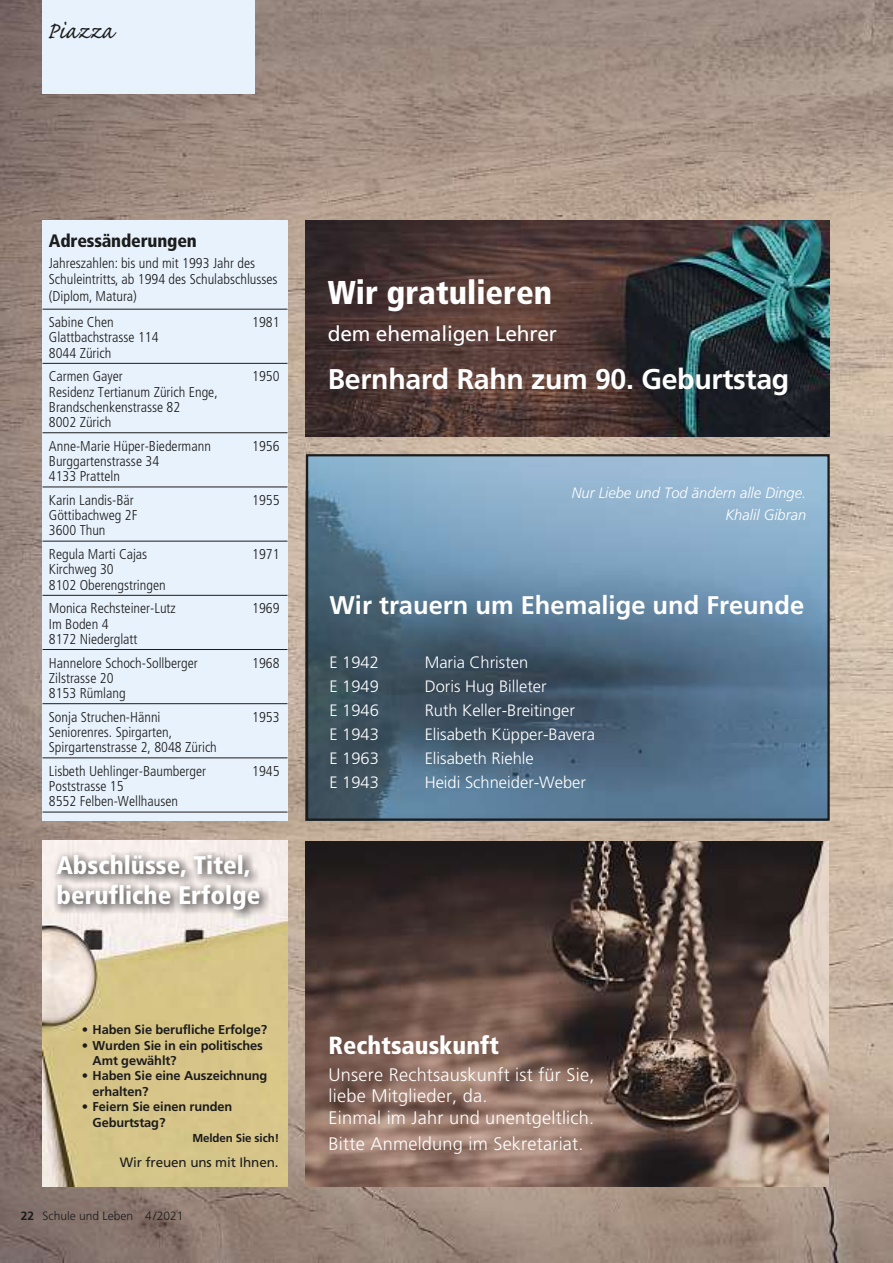
<style>
.page{position:relative;width:893px;height:1263px;background:#fff}
.page>*{position:absolute;margin:0;border:0;box-sizing:border-box;transform-origin:0 0}
.t1{font:900 condensed 33px "Frutiger LT Std";color:#fff}
.t2{font:30px "Caflisch Script";color:#1c1c1c}
.t3{font:700 28.5px "Frutiger LT Std";letter-spacing:-.01em;color:#fff}
.t4{font:900 condensed 25.5px/30px "Frutiger LT Std";color:#fff}
.t5{font:700 25.5px "Frutiger LT Std";color:#fff}
.t6{font:900 condensed 24.75px "Frutiger";color:#fff}
.t7{font:21px "Frutiger LT Std";letter-spacing:-.01em;color:#fff}
.t8{font:300 18.15px/21.5px "Frutiger";letter-spacing:.01em;color:#fff}
.t9{font:900 condensed 18px "Frutiger LT Std";letter-spacing:-.01em;color:#1c1c1c}
.t10{font:300 16.5px "Frutiger LT Std";color:#fff}
.t11{font:italic 300 15px/22.2px "Frutiger LT Std";color:#fff;text-align:right}
.t12{font:300 condensed 14.25px/15.1px "Frutiger LT Std";color:#1c1c1c}
.t13{font:13.5px "Frutiger LT Std";letter-spacing:-.01em;color:#1c1c1c}
.t14{font:700 12.9px/15.5px "Frutiger LT Std";letter-spacing:-.01em;color:#1c1c1c}
.t15{font:300 12px "Frutiger LT Std";color:#1c1c1c}
.t16{font:700 11.55px "Frutiger LT Std";letter-spacing:-.01em;color:#1c1c1c}
.s1{font-weight:700}
</style>
<div class="page">
<img style="left:0;top:0;width:893px;height:1263px">
<div style="left:43px;top:0;width:212px;height:94px;background:#e8f2fc"></div>
<div style="left:43px;top:220px;width:244px;height:601px;background:#e8f2fc"></div>
<hr style="left:43px;top:309px;width:244px;height:1px;background:#1c1c1c">
<hr style="left:43px;top:363px;width:244px;height:1px;background:#1c1c1c">
<hr style="left:43px;top:432px;width:244px;height:1px;background:#1c1c1c">
<hr style="left:43px;top:487px;width:244px;height:1px;background:#1c1c1c">
<hr style="left:43px;top:541px;width:244px;height:1px;background:#1c1c1c">
<hr style="left:43px;top:595px;width:244px;height:1px;background:#1c1c1c">
<hr style="left:43px;top:649px;width:244px;height:1px;background:#1c1c1c">
<hr style="left:43px;top:703px;width:244px;height:1px;background:#1c1c1c">
<hr style="left:43px;top:757px;width:244px;height:1px;background:#1c1c1c">
<hr style="left:43px;top:812px;width:244px;height:1px;background:#1c1c1c">
<img style="left:306px;top:221px;width:523px;height:215px">
<img style="left:43px;top:841px;width:245px;height:345px">
<div style="left:52px;top:850px;width:219px;height:70px;background:#000;opacity:.75"></div>
<img style="left:306px;top:841px;width:523px;height:346px">
<img style="left:309px;top:457px;width:518px;height:361px">
<div style="left:306px;top:454px;width:524px;height:367px;border:2px solid #1c1c1c"></div>
<h2 class="t2" style="left:47px;top:16px;width:68px">Piazza</h2>
<p class="t9" style="left:49px;top:230px;width:149px">Adressänderungen</p>
<p class="t12" style="left:49px;top:255px;width:230px;line-height:16.5px">Jahreszahlen: bis und mit 1993 Jahr des<br>Schuleintritts, ab 1994 des Schulabschlusses (Diplom, Matura)</p>
<p class="t12" style="left:49px;top:315px;width:66px">Sabine Chen</p>
<p class="t12" style="left:252px;top:315px;width:29px">1981</p>
<p class="t12" style="left:49px;top:330px;width:111px">Glattbachstrasse 114<br>8044 Zürich</p>
<p class="t12" style="left:49px;top:369px;width:75px">Carmen Gayer</p>
<p class="t12" style="left:252px;top:369px;width:29px">1950</p>
<p class="t12" style="left:49px;top:384px;width:170px">Residenz Tertianum Zürich Enge,<br>Brandschenkenstrasse 82<br>8002 Zürich</p>
<p class="t12" style="left:49px;top:438px;width:164px">Anne-Marie Hüper-Biedermann</p>
<p class="t12" style="left:252px;top:438px;width:29px">1956</p>
<p class="t12" style="left:49px;top:454px;width:112px">Burggartenstrasse 34<br>4133 Pratteln</p>
<p class="t12" style="left:49px;top:493px;width:86px">Karin Landis-Bär</p>
<p class="t12" style="left:252px;top:493px;width:29px">1955</p>
<p class="t12" style="left:49px;top:508px;width:90px">Göttibachweg 2F<br>3600 Thun</p>
<p class="t12" style="left:49px;top:547px;width:100px">Regula Marti Cajas</p>
<p class="t12" style="left:252px;top:547px;width:29px">1971</p>
<p class="t12" style="left:49px;top:562px;width:118px">Kirchweg 30<br>8102 Oberengstringen</p>
<p class="t12" style="left:49px;top:601px;width:128px">Monica Rechsteiner-Lutz</p>
<p class="t12" style="left:252px;top:601px;width:29px">1969</p>
<p class="t12" style="left:49px;top:616px;width:90px">Im Boden 4<br>8172 Niederglatt</p>
<p class="t12" style="left:49px;top:655px;width:150px">Hannelore Schoch-Sollberger</p>
<p class="t12" style="left:252px;top:655px;width:29px">1968</p>
<p class="t12" style="left:49px;top:670px;width:78px">Zilstrasse 20<br>8153 Rümlang</p>
<p class="t12" style="left:49px;top:709px;width:113px">Sonja Struchen-Hänni</p>
<p class="t12" style="left:252px;top:709px;width:29px">1953</p>
<p class="t12" style="left:49px;top:725px;width:169px">Seniorenres. Spirgarten,<br>Spirgartenstrasse 2, 8048 Zürich</p>
<p class="t12" style="left:49px;top:763px;width:159px">Lisbeth Uehlinger-Baumberger</p>
<p class="t12" style="left:252px;top:763px;width:29px">1945</p>
<p class="t12" style="left:49px;top:779px;width:131px">Poststrasse 15<br>8552 Felben-Wellhausen</p>
<h3 class="t4" style="left:56px;top:850px;width:206px">Abschlüsse, Titel, berufliche Erfolge</h3>
<p class="t14" style="left:82px;top:1022px;width:187px">• Haben Sie berufliche Erfolge?</p>
<p class="t14" style="left:93px;top:1037px;width:172px;text-indent:-11px">• Wurden Sie in ein politisches<br>Amt gewählt?</p>
<p class="t14" style="left:93px;top:1068px;width:176px;text-indent:-11px">• Haben Sie eine Auszeichnung erhalten?</p>
<p class="t14" style="left:93px;top:1099px;width:141px;text-indent:-11px">• Feiern Sie einen runden<br>Geburtstag?</p>
<p class="t16" style="left:192px;top:1131px;width:88px">Melden Sie sich!</p>
<p class="t13" style="left:120px;top:1154px;width:160px">Wir freuen uns mit Ihnen.</p>
<p class="t15" style="left:21px;top:1209px;width:164px"><span class="s1">22</span> Schule und Leben 4/2021</p>
<h1 class="t1" style="left:328px;top:273px;width:226px">Wir gratulieren</h1>
<h3 class="t7" style="left:328px;top:322px;width:231px">dem ehemaligen Lehrer</h3>
<h3 class="t3" style="left:328px;top:362px;width:463px">Bernhard Rahn zum 90. Geburtstag</h3>
<p class="t11" style="left:572px;top:482px;width:236px">Nur Liebe und Tod ändern alle Dinge.<br>Khalil Gibran</p>
<h3 class="t5" style="left:329px;top:590px;width:476px">Wir trauern um Ehemalige und Freunde</h3>
<p class="t10" style="left:329px;top:652px;width:51px">E 1942</p>
<p class="t10" style="left:425px;top:652px;width:105px">Maria Christen</p>
<p class="t10" style="left:329px;top:676px;width:51px">E 1949</p>
<p class="t10" style="left:425px;top:676px;width:123px">Doris Hug Billeter</p>
<p class="t10" style="left:329px;top:700px;width:51px">E 1946</p>
<p class="t10" style="left:425px;top:700px;width:152px">Ruth Keller-Breitinger</p>
<p class="t10" style="left:329px;top:724px;width:51px">E 1943</p>
<p class="t10" style="left:425px;top:724px;width:172px">Elisabeth Küpper-Bavera</p>
<p class="t10" style="left:329px;top:748px;width:51px">E 1963</p>
<p class="t10" style="left:425px;top:748px;width:111px">Elisabeth Riehle</p>
<p class="t10" style="left:329px;top:772px;width:51px">E 1943</p>
<p class="t10" style="left:425px;top:772px;width:163px">Heidi Schneider-Weber</p>
<h3 class="t6" style="left:329px;top:1031px;width:172px">Rechtsauskunft</h3>
<p class="t8" style="left:329px;top:1063px;width:267px">Unsere Rechtsauskunft ist für Sie, liebe Mitglieder, da.<br>Einmal im Jahr und unentgeltlich.</p>
<p class="t8" style="left:329px;top:1133px;width:256px">Bitte Anmeldung im Sekretariat.</p>
</div>
